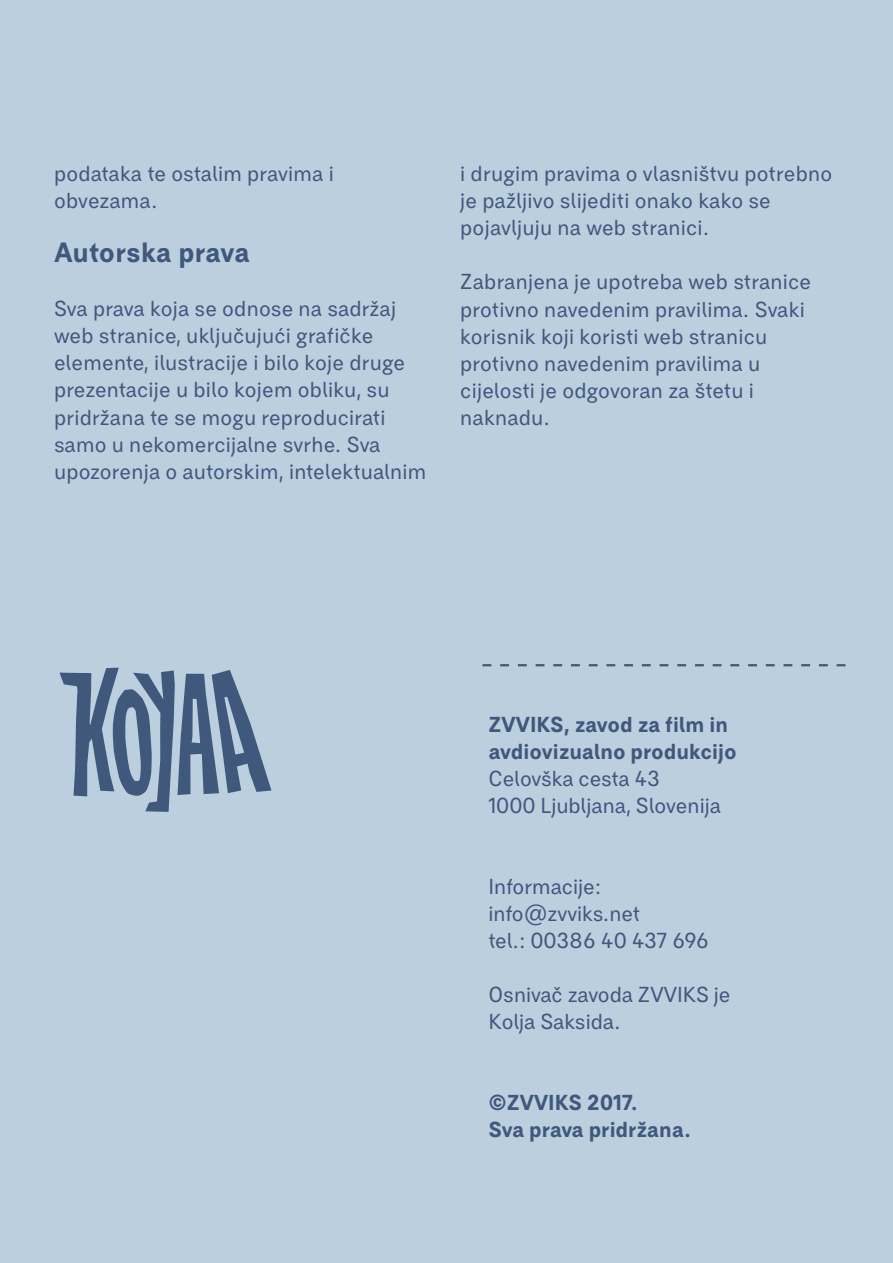
<style>
.page{position:relative;width:893px;height:1263px;background:#bccfdf}
.page>*{position:absolute;margin:0;border:0;box-sizing:border-box;transform-origin:0 0}
.t1{font:700 27px "BC Falster Grotesk RB";letter-spacing:-.01em;color:#40587c}
.t2{font:21px/27px "BC Falster Grotesk RB";letter-spacing:.01em;color:#40587c}
.t3{font:700 21px/27px "BC Falster Grotesk RB";color:#40587c}
</style>
<div class="page">
<svg style="left:482px;top:664px;width:363px;height:2px"></svg>
<svg style="left:59px;top:668px;width:212px;height:144px"></svg>
<p class="t2" style="left:54px;top:160px;width:281px">podataka te ostalim pravima i obvezama.</p>
<p class="t1" style="left:54px;top:235px;width:197px">Autorska prava</p>
<p class="t2" style="left:54px;top:295px;width:374px">Sva prava koja se odnose na sadržaj web stranice, uključujući grafičke elemente, ilustracije i bilo koje druge prezentacije u bilo kojem obliku, su pridržana te se mogu reproducirati samo u nekomercijalne svrhe. Sva upozorenja o autorskim, intelektualnim</p>
<p class="t2" style="left:460px;top:160px;width:373px">i drugim pravima o vlasništvu potrebno je pažljivo slijediti onako kako se pojavljuju na web stranici.</p>
<p class="t2" style="left:460px;top:268px;width:352px">Zabranjena je upotreba web stranice protivno navedenim pravilima. Svaki korisnik koji koristi web stranicu protivno navedenim pravilima u cijelosti je odgovoran za štetu i naknadu.</p>
<p class="t3" style="left:488px;top:711px;width:250px">ZVVIKS, zavod za film in avdiovizualno produkcijo</p>
<p class="t2" style="left:488px;top:765px;width:234px">Celovška cesta 43<br>1000 Ljubljana, Slovenija</p>
<p class="t2" style="left:488px;top:873px;width:222px">Informacije: info@zvviks.net<br>tel.: 00386 40 437 696</p>
<p class="t2" style="left:488px;top:981px;width:244px">Osnivač zavoda ZVVIKS je<br>Kolja Saksida.</p>
<p class="t3" style="left:488px;top:1089px;width:204px">©ZVVIKS 2017.<br>Sva prava pridržana.</p>
</div>
